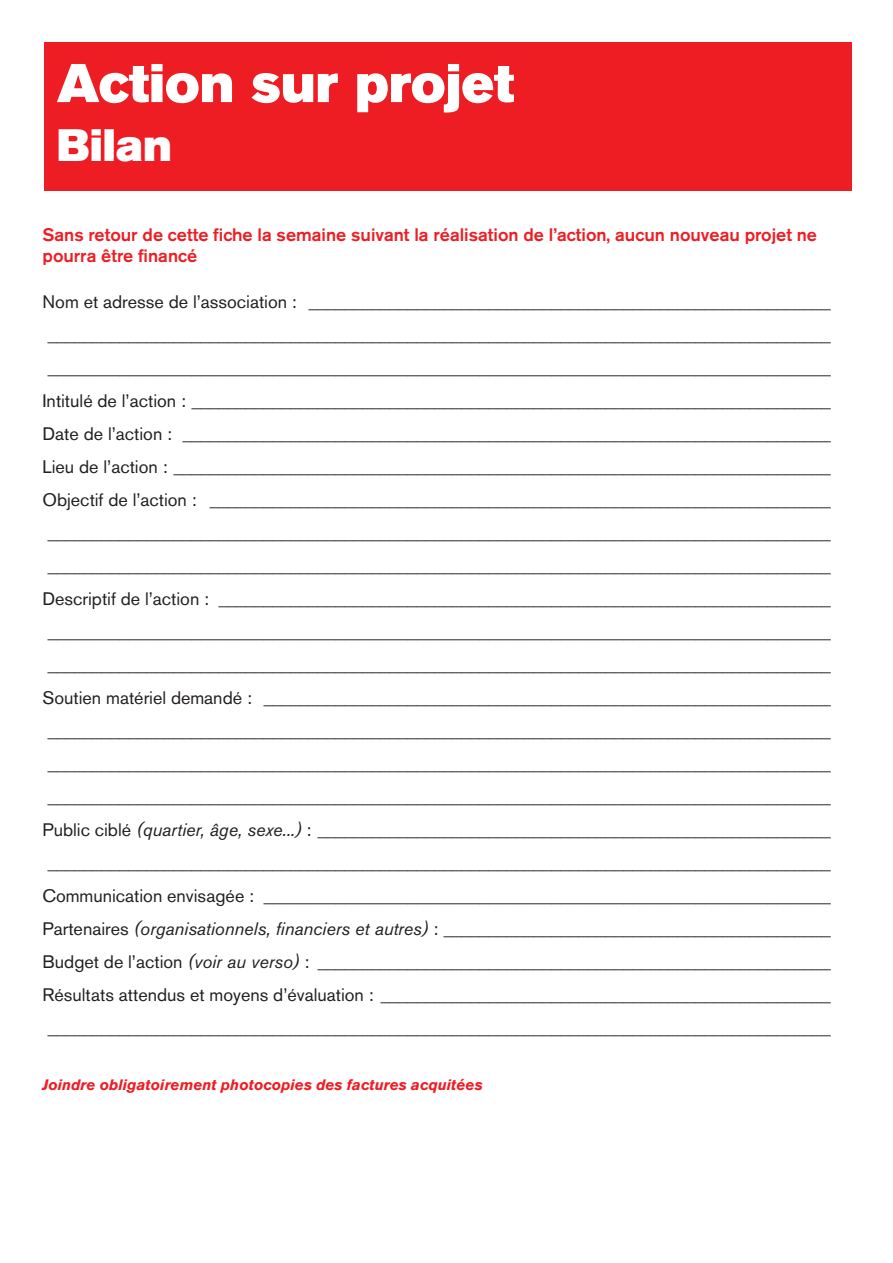
<style>
.page{position:relative;width:893px;height:1263px;background:#fff}
.page>*{position:absolute;margin:0;border:0;box-sizing:border-box;transform-origin:0 0}
.t1{font:54px "Akzidenz Grotesk BE Super";color:#fff}
.t2{font:45px "Akzidenz Grotesk BE Super";color:#fff}
.t3{font:18px/33px "Akzidenz Grotesk BE";color:#231f20;text-align:justify}
.t4{font:500 18px/21.6px "Akzidenz Grotesk BE";color:#ee1d23}
.t5{font:italic 700 15px "Akzidenz Grotesk BE";color:#ee1d23}
.s1{font-style:italic}
</style>
<div class="page">
<div style="left:44px;top:43px;width:808px;height:148px;background:#ee1d23"></div>
<h1 class="t1" style="left:57px;top:62px;width:459px">Action sur projet</h1>
<h2 class="t2" style="left:57px;top:127px;width:117px">Bilan</h2>
<p class="t4" style="left:43px;top:225px;width:776px">Sans retour de cette fiche la semaine suivant la réalisation de l’action, aucun nouveau projet ne pourra être financé</p>
<p class="t3" style="left:43px;top:287px;width:790px">Nom et adresse de l’association : __________________________________________________________ _______________________________________________________________________________________ _______________________________________________________________________________________ Intitulé de l’action : _______________________________________________________________________ Date de l’action : ________________________________________________________________________ Lieu de l’action : _________________________________________________________________________ Objectif de l’action : _____________________________________________________________________ _______________________________________________________________________________________ _______________________________________________________________________________________ Descriptif de l’action : ____________________________________________________________________ _______________________________________________________________________________________ _______________________________________________________________________________________ Soutien matériel demandé : _______________________________________________________________ _______________________________________________________________________________________ _______________________________________________________________________________________ _______________________________________________________________________________________ Public ciblé <span class="s1">(quartier, âge, sexe...)</span> : _________________________________________________________ _______________________________________________________________________________________ Communication envisagée : _______________________________________________________________ Partenaires <span class="s1">(organisationnels, financiers et autres)</span> : ___________________________________________ Budget de l’action <span class="s1">(voir au verso)</span> : _________________________________________________________ Résultats attendus et moyens d’évaluation : __________________________________________________ _______________________________________________________________________________________</p>
<p class="t5" style="left:43px;top:1079px;width:442px">Joindre obligatoirement photocopies des factures acquitées</p>
</div>
